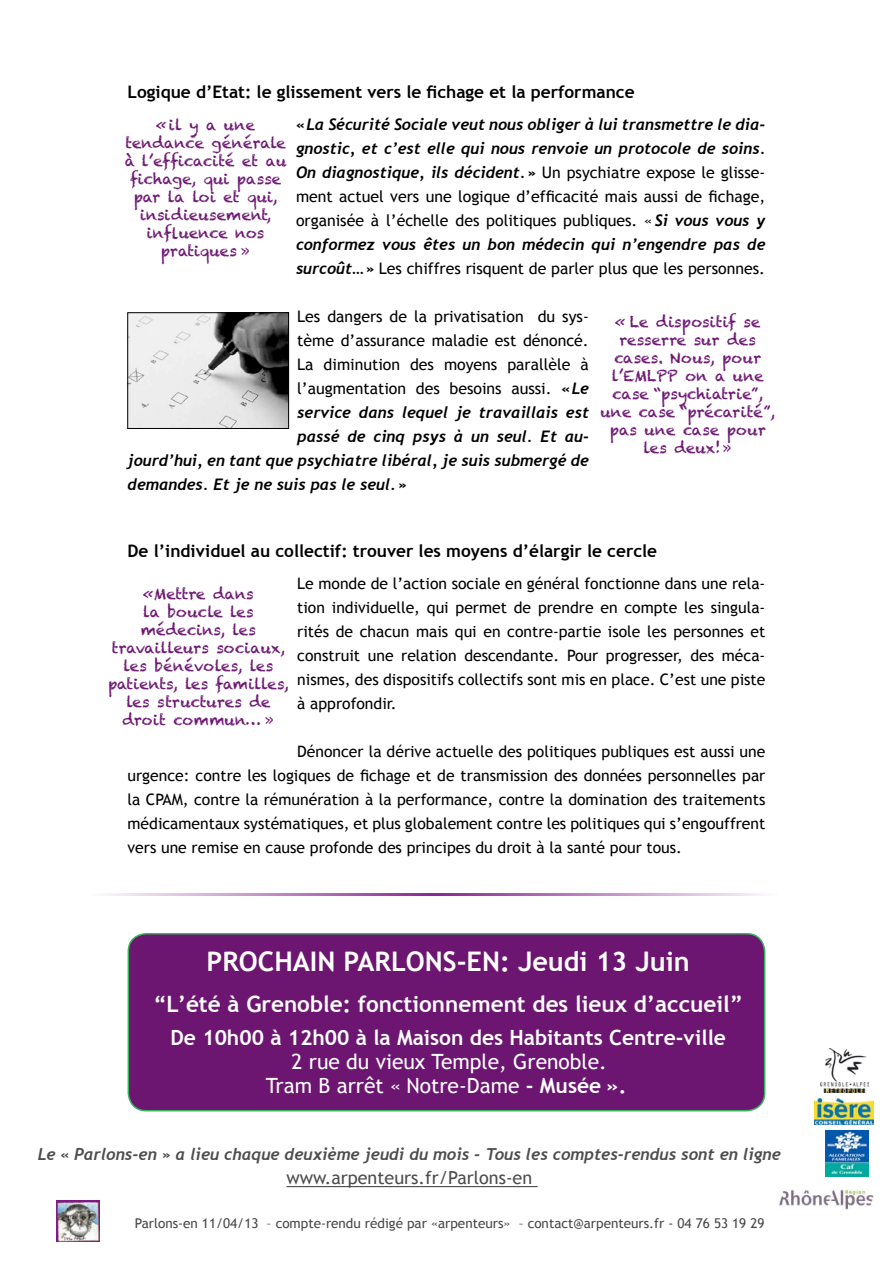
<style>
.page{position:relative;width:893px;height:1263px;background:#fff}
.page>*{position:absolute;margin:0;border:0;box-sizing:border-box;transform-origin:0 0}
.t1{font:700 27px "Trebuchet MS";color:#fff}
.t2{font:700 22.5px "Trebuchet MS";color:#fff}
.t3{font:21px/24px "Trebuchet MS";color:#fff;text-align:center}
.t4{font:700 21px "Trebuchet MS";color:#fff}
.t5{font:18px "Trebuchet MS";color:#4d4d4f}
.t6{font:700 17.25px "Trebuchet MS";color:#000}
.t7{font:italic 700 16.5px "Trebuchet";color:#4d4d4f}
.t8{font:italic 700 15.9px/24px "Trebuchet";color:#000;text-align:justify}
.t9{font:15.9px/24px "Trebuchet MS";color:#000}
.t10{font:15.75px/24px "Trebuchet MS";color:#000;text-align:justify}
.t11{font:15px/18px "Chalkduster";color:#6c1672;text-align:center}
.t12{font:13.5px "Trebuchet MS";color:#48484a}
.s1{font-family:"Trebuchet MS";font-weight:400;font-style:normal}
.s2{font-family:"Trebuchet";font-weight:700;font-style:italic}
.s3{font-weight:700}
</style>
<div class="page">
<img style="left:826px;top:1130px;width:42px;height:47px">
<img style="left:814px;top:1098px;width:59px;height:27px">
<img style="left:778px;top:1190px;width:95px;height:20px">
<img style="left:821px;top:1048px;width:47px;height:44px">
<img style="left:57px;top:1200px;width:42px;height:41px">
<hr style="left:286px;top:1186px;width:252px;height:1px;background:#4d4d4f">
<div style="left:128px;top:934px;width:637px;height:177px;background:#6c1672;border-radius:18px"></div>
<div style="left:128px;top:933px;width:637px;height:178px;border:2px solid #35b55a;border-radius:18px"></div>
<hr style="left:91px;top:893px;width:687px;height:3px;background:#882890">
<img style="left:130px;top:315px;width:157px;height:112px">
<div style="left:128px;top:313px;width:161px;height:116px;border:1px solid #000"></div>
<p class="t6" style="left:128px;top:81px;width:509px">Logique d’Etat: le glissement vers le fichage et la performance</p>
<p class="t8" style="left:296px;top:113px;width:471px">«La Sécurité Sociale veut nous obliger à lui transmettre le dia&shy;gnostic, et c’est elle qui nous renvoie un protocole de soins.<br>On diagnostique, ils décident.» <span class="s1">Un psychiatre expose le glisse-</span></p>
<p class="t9" style="left:296px;top:185px;width:471px">ment actuel vers une logique d’efficacité mais aussi de fichage, organisée à l’échelle des politiques publiques. «<span class="s2">Si vous vous y</span></p>
<p class="t8" style="left:296px;top:233px;width:471px">conformez vous êtes un bon médecin qui n’engendre pas de</p>
<p class="t9" style="left:296px;top:257px;width:471px"><span class="s2">surcoût…»</span> Les chiffres risquent de parler plus que les personnes.</p>
<p class="t9" style="left:297px;top:305px;width:293px;text-align:justify">Les dangers de la privatisation du sys&shy;tème d’assurance maladie est dénoncé.<br>La diminution des moyens parallèle à l’augmentation des besoins aussi. <span class="s2">«Le</span></p>
<p class="t8" style="left:297px;top:401px;width:293px">service dans lequel je travaillais est</p>
<p class="t8" style="left:297px;top:425px;width:293px">passé de cinq psys à un seul. Et au-</p>
<p class="t8" style="left:128px;top:449px;width:463px">jourd’hui, en tant que psychiatre libéral, je suis submergé de</p>
<p class="t8" style="left:128px;top:473px;width:280px">demandes. Et je ne suis pas le seul.»</p>
<p class="t11" style="left:125px;top:115px;width:163px">«il y a une tendance générale à l’efficacité et au fichage, qui passe par la loi et qui, insidieusement, influence nos pratiques »</p>
<p class="t11" style="left:600px;top:313px;width:176px">« Le dispositif se resserre sur des cases. Nous, pour l’EMLPP on a une case “psychiatrie”, une case “précarité”, pas une case pour les deux!»</p>
<p class="t6" style="left:128px;top:540px;width:531px">De l’individuel au collectif: trouver les moyens d’élargir le cercle</p>
<p class="t10" style="left:297px;top:572px;width:470px">Le monde de l’action sociale en général fonctionne dans une rela&shy;tion individuelle, qui permet de prendre en compte les singula&shy;rités de chacun mais qui en contre-partie isole les personnes et construit une relation descendante. Pour progresser, des méca&shy;nismes, des dispositifs collectifs sont mis en place. C’est une piste à approfondir.</p>
<p class="t10" style="left:128px;top:740px;width:639px;text-indent:170px">Dénoncer la dérive actuelle des politiques publiques est aussi une urgence: contre les logiques de fichage et de transmission des données personnelles par la CPAM, contre la rémunération à la performance, contre la domination des traitements médicamentaux systématiques, et plus globalement contre les politiques qui s’engouffrent vers une remise en cause profonde des principes du droit à la santé pour tous.</p>
<p class="t11" style="left:108px;top:585px;width:182px">«Mettre dans<br>la boucle les médecins, les travailleurs sociaux, les bénévoles, les patients, les familles, les structures de droit commun… »</p>
<h1 class="t1" style="left:206px;top:945px;width:485px">PROCHAIN PARLONS-EN: Jeudi 13 Juin</h1>
<h2 class="t2" style="left:153px;top:990px;width:591px">“L’été à Grenoble: fonctionnement des lieux d’accueil”</h2>
<h3 class="t4" style="left:170px;top:1024px;width:557px">De 10h00 à 12h00 à la Maison des Habitants Centre-ville</h3>
<h3 class="t3" style="left:266px;top:1050px;width:362px">2 rue du vieux Temple, Grenoble.<br>Tram B arrêt « Notre-Dame <span class="s3">- Musée ».</span></h3>
<p class="t7" style="left:38px;top:1144px;width:745px">Le « Parlons-en » a lieu chaque deuxième jeudi du mois - Tous les comptes-rendus sont en ligne</p>
<p class="t5" style="left:286px;top:1167px;width:247px">www.arpenteurs.fr/Parlons-en</p>
<p class="t12" style="left:135px;top:1215px;width:631px">Parlons-en 11/04/13 – compte-rendu rédigé par «arpenteurs» – contact@arpenteurs.fr - 04 76 53 19 29</p>
</div>
